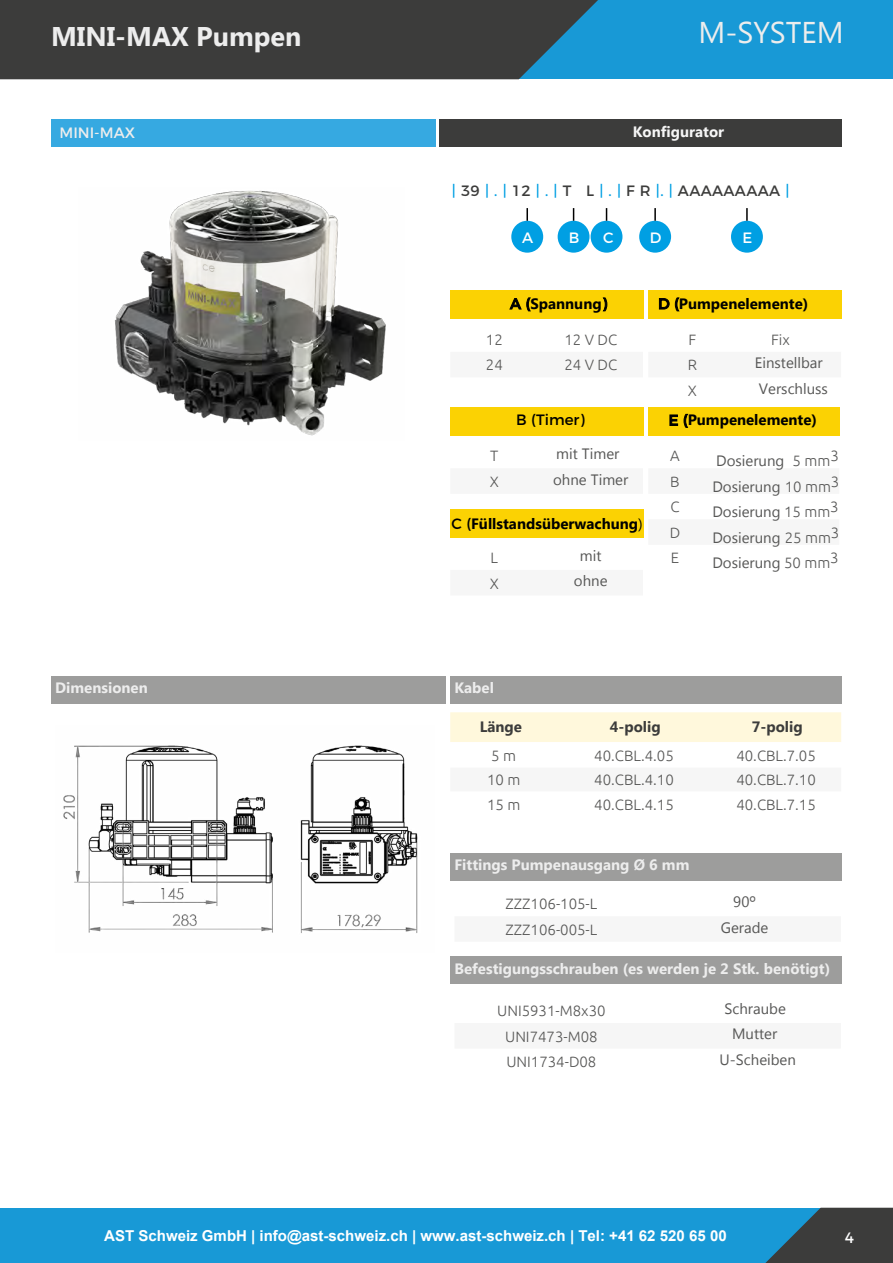
<style>
.page{position:relative;width:893px;height:1263px;background:#fff}
.page>*{position:absolute;margin:0;border:0;box-sizing:border-box;transform-origin:0 0}
.t1{font:30px "Myanmar Text";color:#ededed}
.t2{font:700 27px "Myanmar Text";color:#ededed}
.t3{font:300 15px/25.5px "Ubuntu";color:#575756;text-align:justify}
.t4{font:15px/25.5px "Myanmar Text";color:#575756;text-align:justify}
.t5{font:700 15px "Myanmar Text";color:#ededed}
.t6{font:700 15px "Arial";color:#fff}
.t7{font:700 15px "Myanmar Text";color:#000}
.t8{font:15px "Montserrat";letter-spacing:.02em;color:#3c3c3b}
.t9{font:700 15px "Myanmar Text";color:#3c3c3b}
.t10{font:700 15px "Myanmar Text";color:#f6f6f6}
.t11{font:15px "Montserrat";color:#ededed}
.t12{font:15px "Montserrat";color:#000}
.t13{font:15px "Montserrat";color:#fff}
.s1{color:#009fe3}
.s2{font-family:"Montserrat";font-weight:400}
.s3{font-weight:400}
.s4{font-family:"Ubuntu";font-weight:300}
</style>
<div class="page">
<div style="left:0;top:0;width:893px;height:79px;background:#1899d6"></div>
<div style="left:0;top:0;width:598px;height:79px;background:#3c3c3b"></div>
<div style="left:0;top:1208px;width:893px;height:55px;background:#1899d6"></div>
<svg style="left:765px;top:1208px;width:128px;height:55px"></svg>
<div style="left:51px;top:119px;width:384px;height:28px;background:#36a9e1"></div>
<div style="left:440px;top:119px;width:402px;height:28px;background:#3c3c3b"></div>
<div style="left:51px;top:676px;width:395px;height:27px;background:#9d9d9c"></div>
<div style="left:450px;top:676px;width:392px;height:27px;background:#9d9d9c"></div>
<div style="left:450px;top:853px;width:392px;height:27px;background:#9d9d9c"></div>
<div style="left:450px;top:956px;width:392px;height:28px;background:#9d9d9c"></div>
<div style="left:511px;top:221px;width:32px;height:32px;background:#009fe3;border-radius:50%"></div>
<svg style="left:526px;top:208px;width:2px;height:13px"></svg>
<div style="left:558px;top:221px;width:31px;height:32px;background:#009fe3;border-radius:50%"></div>
<svg style="left:573px;top:208px;width:1px;height:13px"></svg>
<div style="left:591px;top:221px;width:31px;height:32px;background:#009fe3;border-radius:50%"></div>
<svg style="left:606px;top:208px;width:1px;height:13px"></svg>
<div style="left:639px;top:221px;width:32px;height:32px;background:#009fe3;border-radius:50%"></div>
<svg style="left:654px;top:208px;width:2px;height:13px"></svg>
<div style="left:731px;top:221px;width:32px;height:32px;background:#009fe3;border-radius:50%"></div>
<svg style="left:746px;top:208px;width:2px;height:13px"></svg>
<div style="left:450px;top:290px;width:194px;height:29px;background:#fbd203"></div>
<div style="left:450px;top:407px;width:194px;height:29px;background:#fbd203"></div>
<div style="left:648px;top:290px;width:194px;height:29px;background:#fbd203"></div>
<div style="left:648px;top:407px;width:192px;height:29px;background:#fbd203"></div>
<div style="left:450px;top:509px;width:194px;height:29px;background:#fbd203"></div>
<div style="left:450px;top:712px;width:391px;height:30px;background:#fff8dc"></div>
<img style="left:115px;top:190px;width:271px;height:246px">
<img style="left:63px;top:745px;width:355px;height:188px">
<h2 class="t2" style="left:51px;top:21px;width:252px">MINI-MAX Pumpen</h2>
<h1 class="t1" style="left:698px;top:15px;width:147px">M-SYSTEM</h1>
<p class="t11" style="left:60px;top:121px;width:77px">MINI-MAX</p>
<p class="t10" style="left:633px;top:123px;width:93px">Konfigurator</p>
<p class="t8" style="left:452px;top:179px;width:339px"><span class="s1">|</span> 39 <span class="s1">| . |</span> 12 <span class="s1">| . |</span> T L <span class="s1">| . |</span> F R <span class="s1">|. |</span> AAAAAAAAA <span class="s1">|</span></p>
<p class="t13" style="left:522px;top:225px;width:13px">A</p>
<p class="t13" style="left:569px;top:225px;width:12px">B</p>
<p class="t13" style="left:603px;top:225px;width:12px">C</p>
<p class="t13" style="left:650px;top:225px;width:13px">D</p>
<p class="t13" style="left:742px;top:225px;width:11px">E</p>
<p class="t7" style="left:510px;top:295px;width:98px"><span class="s2">A (</span>Spannung<span class="s2">)</span></p>
<p class="t3" style="left:486px;top:326px;width:18px">12</p>
<p class="t3" style="left:564px;top:326px;width:54px">12 V DC</p>
<p class="t3" style="left:486px;top:352px;width:18px">24</p>
<p class="t3" style="left:564px;top:352px;width:54px">24 V DC</p>
<p class="t12" style="left:516px;top:408px;width:70px">B (Timer)</p>
<p class="t3" style="left:490px;top:443px;width:10px">T</p>
<p class="t4" style="left:556px;top:441px;width:65px">mit Timer</p>
<p class="t3" style="left:490px;top:468px;width:11px">X</p>
<p class="t4" style="left:553px;top:467px;width:77px">ohne Timer</p>
<p class="t7" style="left:451px;top:515px;width:193px"><span class="s2">C (</span>Füllstandsüberwachung<span class="s3">)</span></p>
<p class="t3" style="left:491px;top:545px;width:9px">L</p>
<p class="t4" style="left:580px;top:543px;width:23px">mit</p>
<p class="t3" style="left:490px;top:570px;width:11px">X</p>
<p class="t4" style="left:574px;top:568px;width:35px">ohne</p>
<p class="t7" style="left:658px;top:295px;width:152px"><span class="s2">D (</span>Pumpenelemente)</p>
<p class="t3" style="left:689px;top:326px;width:9px">F</p>
<p class="t3" style="left:771px;top:326px;width:20px">Fix</p>
<p class="t3" style="left:688px;top:352px;width:11px">R</p>
<p class="t4" style="left:755px;top:350px;width:69px">Einstellbar</p>
<p class="t3" style="left:688px;top:377px;width:11px">X</p>
<p class="t4" style="left:759px;top:376px;width:70px">Verschluss</p>
<p class="t7" style="left:668px;top:411px;width:150px"><span class="s2">E (</span>Pumpenelemente)</p>
<p class="t3" style="left:670px;top:443px;width:12px">A B C D E</p>
<p class="t4" style="left:712px;top:448px;width:128px">Dosierung <span class="s4">5 mm</span><sup>3<br></sup>Dosierung <span class="s4">10 mm</span><sup>3<br></sup>Dosierung <span class="s4">15 mm</span><sup>3<br></sup>Dosierung <span class="s4">25 mm</span><sup>3<br></sup>Dosierung <span class="s4">50 mm</span><sup>3</sup></p>
<p class="t5" style="left:55px;top:679px;width:94px">Dimensionen</p>
<p class="t5" style="left:454px;top:679px;width:41px">Kabel</p>
<p class="t9" style="left:480px;top:718px;width:44px">Länge</p>
<p class="t9" style="left:610px;top:718px;width:52px">4-polig</p>
<p class="t9" style="left:752px;top:718px;width:52px">7-polig</p>
<p class="t3" style="left:491px;top:742px;width:26px">5 m</p>
<p class="t3" style="left:594px;top:742px;width:81px">40.CBL.4.05</p>
<p class="t3" style="left:736px;top:742px;width:81px">40.CBL.7.05</p>
<p class="t3" style="left:487px;top:767px;width:35px">10 m</p>
<p class="t3" style="left:594px;top:767px;width:81px">40.CBL.4.10</p>
<p class="t3" style="left:736px;top:767px;width:81px">40.CBL.7.10</p>
<p class="t3" style="left:487px;top:791px;width:35px">15 m</p>
<p class="t3" style="left:594px;top:791px;width:81px">40.CBL.4.15</p>
<p class="t3" style="left:736px;top:791px;width:81px">40.CBL.7.15</p>
<p class="t5" style="left:454px;top:856px;width:236px">Fittings Pumpenausgang Ø 6 mm</p>
<p class="t3" style="left:505px;top:891px;width:93px">ZZZ106-105-L</p>
<p class="t4" style="left:733px;top:889px;width:24px">90º</p>
<p class="t3" style="left:505px;top:916px;width:93px">ZZZ106-005-L</p>
<p class="t4" style="left:721px;top:915px;width:49px">Gerade</p>
<p class="t5" style="left:454px;top:960px;width:377px">Befestigungsschrauben (es werden je 2 Stk. benötigt)</p>
<p class="t3" style="left:497px;top:998px;width:110px">UNI5931-M8x30</p>
<p class="t4" style="left:725px;top:996px;width:63px">Schraube</p>
<p class="t3" style="left:505px;top:1023px;width:94px">UNI7473-M08</p>
<p class="t4" style="left:732px;top:1021px;width:47px">Mutter</p>
<p class="t3" style="left:506px;top:1049px;width:92px">UNI1734-D08</p>
<p class="t4" style="left:720px;top:1047px;width:78px">U-Scheiben</p>
<p class="t6" style="left:104px;top:1225px;width:624px">AST Schweiz GmbH | info@ast-schweiz.ch | www.ast-schweiz.ch | Tel: +41 62 520 65 00</p>
<p class="t13" style="left:845px;top:1225px;width:11px">4</p>
</div>
